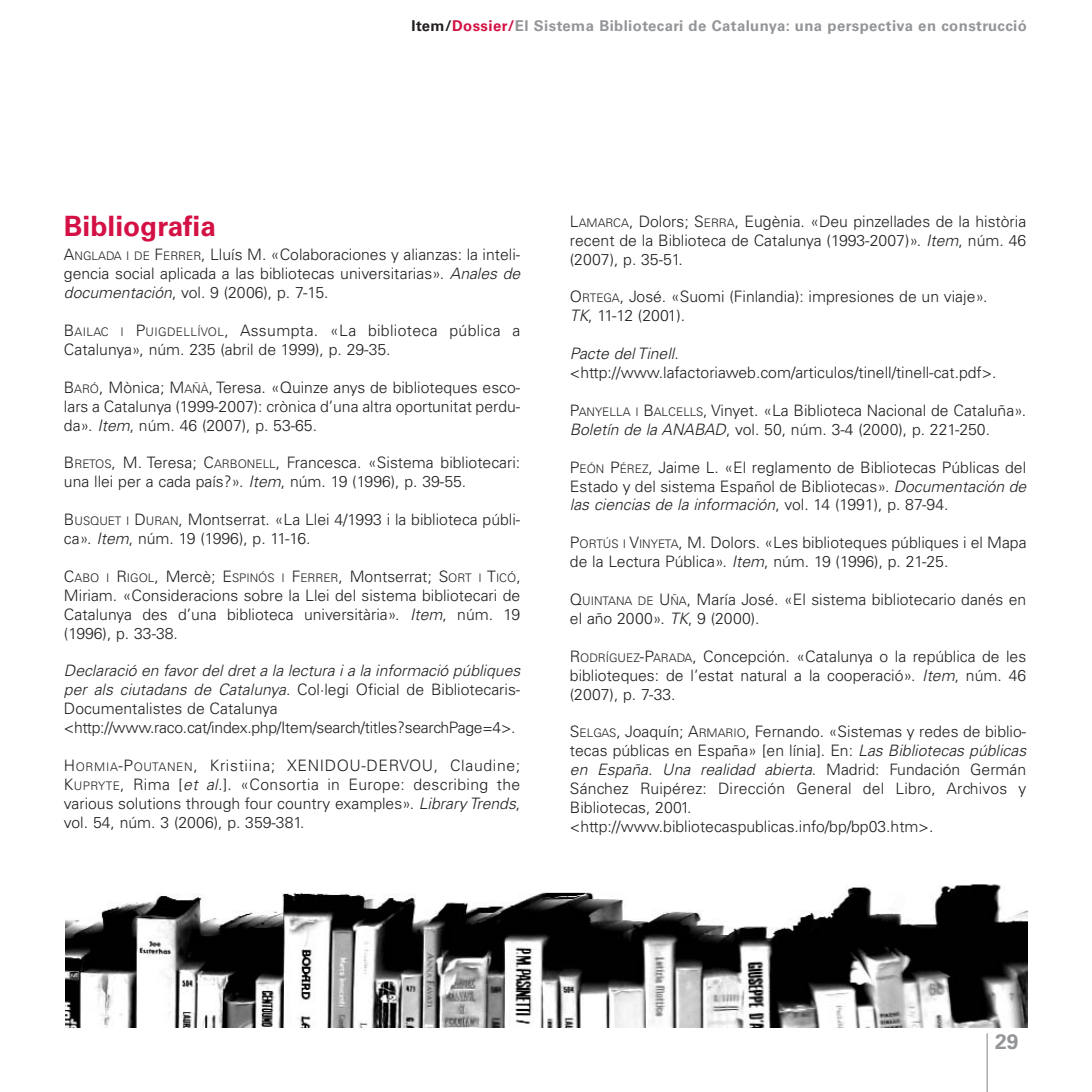
<style>
.page{position:relative;width:1092px;height:1092px;background:#fff}
.page>*{position:absolute;margin:0;border:0;box-sizing:border-box;transform-origin:0 0}
.t1{font:700 28px "Univers";color:#d31145}
.t2{font:700 21px "Univers";color:#939598}
.t3{font:300 15.75px/18.9px "Univers";color:#231f20}
.t4{font:300 15.75px/18.9px "Univers";letter-spacing:.02em;color:#231f20}
.t5{font:700 14.88px "Univers";letter-spacing:.03em;color:#939598}
.t6{font:300 11.9px "Univers";color:#231f20}
.s1{color:#231f20}
.s2{color:#d31145}
.s3{font-size:11.9px}
.s4{font-style:italic}
.s5{font-size:15.75px}
</style>
<div class="page">
<hr style="left:986px;top:1033px;width:1px;height:58px;background:#808285">
<img style="left:65px;top:884px;width:962px;height:143px">
<p class="t5" style="left:411px;top:20px;width:617px"><span class="s1">Item/</span><span class="s2">Dossier/</span>El Sistema Bibliotecari de Catalunya: una perspectiva en construcció</p>
<h1 class="t1" style="left:64px;top:215px;width:153px">Bibliografia</h1>
<p class="t3" style="left:64px;top:247px;width:461px">A<span class="s3">NGLADA I DE</span> F<span class="s3">ERRER</span>, Lluís M. «Colaboraciones y alianzas: la inteli&shy;gencia social aplicada a las bibliotecas universitarias». <span class="s4">Anales de documentación</span>, vol. 9 (2006), p. 7-15.</p>
<p class="t4" style="left:64px;top:322px;width:458px">B<span class="s3">AILAC I</span> P<span class="s3">UIGDELLÍVOL</span>, Assumpta. «La biblioteca pública a<br>Catalunya», núm. 235 (abril de 1999), p. 29-35.</p>
<p class="t3" style="left:64px;top:379px;width:458px;text-align:justify">B<span class="s3">ARÓ</span>, Mònica; M<span class="s3">AÑÀ</span>, Teresa. «Quinze anys de biblioteques esco&shy;lars a Catalunya (1999-2007): crònica d’una altra oportunitat perdu&shy;da». <span class="s4">Item</span>, núm. 46 (2007), p. 53-65.</p>
<p class="t3" style="left:64px;top:455px;width:458px">B<span class="s3">RETOS</span>, M. Teresa; C<span class="s3">ARBONELL</span>, Francesca. «Sistema bibliotecari: una llei per a cada país?». <span class="s4">Item</span>, núm. 19 (1996), p. 39-55.</p>
<p class="t3" style="left:64px;top:511px;width:458px">B<span class="s3">USQUET I</span> D<span class="s3">URAN</span>, Montserrat. «La Llei 4/1993 i la biblioteca públi&shy;ca». <span class="s4">Item</span>, núm. 19 (1996), p. 11-16.</p>
<p class="t6" style="left:64px;top:573px;width:458px"><span class="s5">C</span>ABO I <span class="s5">R</span>IGOL<span class="s5">, Mercè; E</span>SPINÓS I <span class="s5">F</span>ERRER<span class="s5">, Montserrat; S</span>ORT I <span class="s5">T</span>ICÓ<span class="s5">,</span></p>
<p class="t3" style="left:64px;top:587px;width:458px;text-align:justify">Miriam. «Consideracions sobre la Llei del sistema bibliotecari de Catalunya des d’una biblioteca universitària». <span class="s4">Item</span>, núm. 19 (1996), p. 33-38.</p>
<p class="t3" style="left:64px;top:662px;width:461px"><span class="s4">Declaració en favor del dret a la lectura i a la informació públiques per als ciutadans de Catalunya</span>. Col·legi Oficial de Bibliotecaris-Documentalistes de Catalunya &lt;http://www.raco.cat/index.php/Item/search/titles?searchPage=4&gt;.</p>
<p class="t3" style="left:64px;top:757px;width:458px;text-align:justify">H<span class="s3">ORMIA</span>-P<span class="s3">OUTANEN</span>, Kristiina; XENIDOU-DERVOU, Claudine; K<span class="s3">UPRYTE</span>, Rima [<span class="s4">et al.</span>]. «Consortia in Europe: describing the various solutions through four country examples». <span class="s4">Library Trends</span>, vol. 54, núm. 3 (2006), p. 359-381.</p>
<p class="t3" style="left:570px;top:213px;width:458px;text-align:justify">L<span class="s3">AMARCA</span>, Dolors; S<span class="s3">ERRA</span>, Eugènia. «Deu pinzellades de la història recent de la Biblioteca de Catalunya (1993-2007)». <span class="s4">Item</span>, núm. 46 (2007), p. 35-51.</p>
<p class="t3" style="left:570px;top:289px;width:419px">O<span class="s3">RTEGA</span>, José. «Suomi (Finlandia): impresiones de un viaje».<br><span class="s4">TK</span>, 11-12 (2001).</p>
<p class="t3" style="left:570px;top:345px;width:428px"><span class="s4">Pacte delTinell</span>. &lt;http://www.lafactoriaweb.com/articulos/tinell/tinell-cat.pdf&gt;.</p>
<p class="t3" style="left:570px;top:402px;width:458px">P<span class="s3">ANYELLA I</span> B<span class="s3">ALCELLS</span>, Vinyet. «La Biblioteca Nacional de Cataluña».<br><span class="s4">Boletín de la ANABAD</span>, vol. 50, núm. 3-4 (2000), p. 221-250.</p>
<p class="t3" style="left:570px;top:459px;width:461px">P<span class="s3">EÓN</span> P<span class="s3">ÉREZ</span>, Jaime L. «El reglamento de Bibliotecas Públicas del<br>Estado y del sistema Español de Bibliotecas». <span class="s4">Documentación de las ciencias de la información</span>, vo l . 14 ( 19 9 1 ) , p . 8 7- 9 4 .</p>
<p class="t3" style="left:570px;top:534px;width:458px">P<span class="s3">ORTÚS I</span> V<span class="s3">INYETA</span>, M. Dolors. «Les biblioteques públiques i el Mapa de la Lectura Pública». <span class="s4">Item</span>, núm. 19 (1996), p. 21-25.</p>
<p class="t3" style="left:570px;top:591px;width:458px">Q<span class="s3">UINTANA DE</span> U<span class="s3">ÑA</span>, María José. «El sistema bibliotecario danés en el año 2000». <span class="s4">TK</span>, 9 (2000).</p>
<p class="t3" style="left:570px;top:648px;width:458px;text-align:justify">R<span class="s3">ODRÍGUEZ</span>-P<span class="s3">ARADA</span>, Concepción. «Catalunya o la república de les biblioteques: de l’estat natural a la cooperació». <span class="s4">Item</span>, núm. 46 (2007), p. 7-33.</p>
<p class="t3" style="left:570px;top:723px;width:461px">S<span class="s3">ELGAS</span>, Joaquín; A<span class="s3">RMARIO</span>, Fernando. «Sistemas y redes de biblio&shy;tecas públicas en España» [en línia]. En: <span class="s4">Las Bibliotecas públicas en España. Una realidad abierta</span>. M a d r i d : Fu n d a c i ó n G e r m á n Sánchez Ruipérez: Dirección General del Libro, Archivos y Bibliotecas, 2001. &lt;http://www.bibliotecaspublicas.info/bp/bp03.htm&gt;.</p>
<h2 class="t2" style="left:994px;top:1033px;width:25px">29</h2>
</div>
